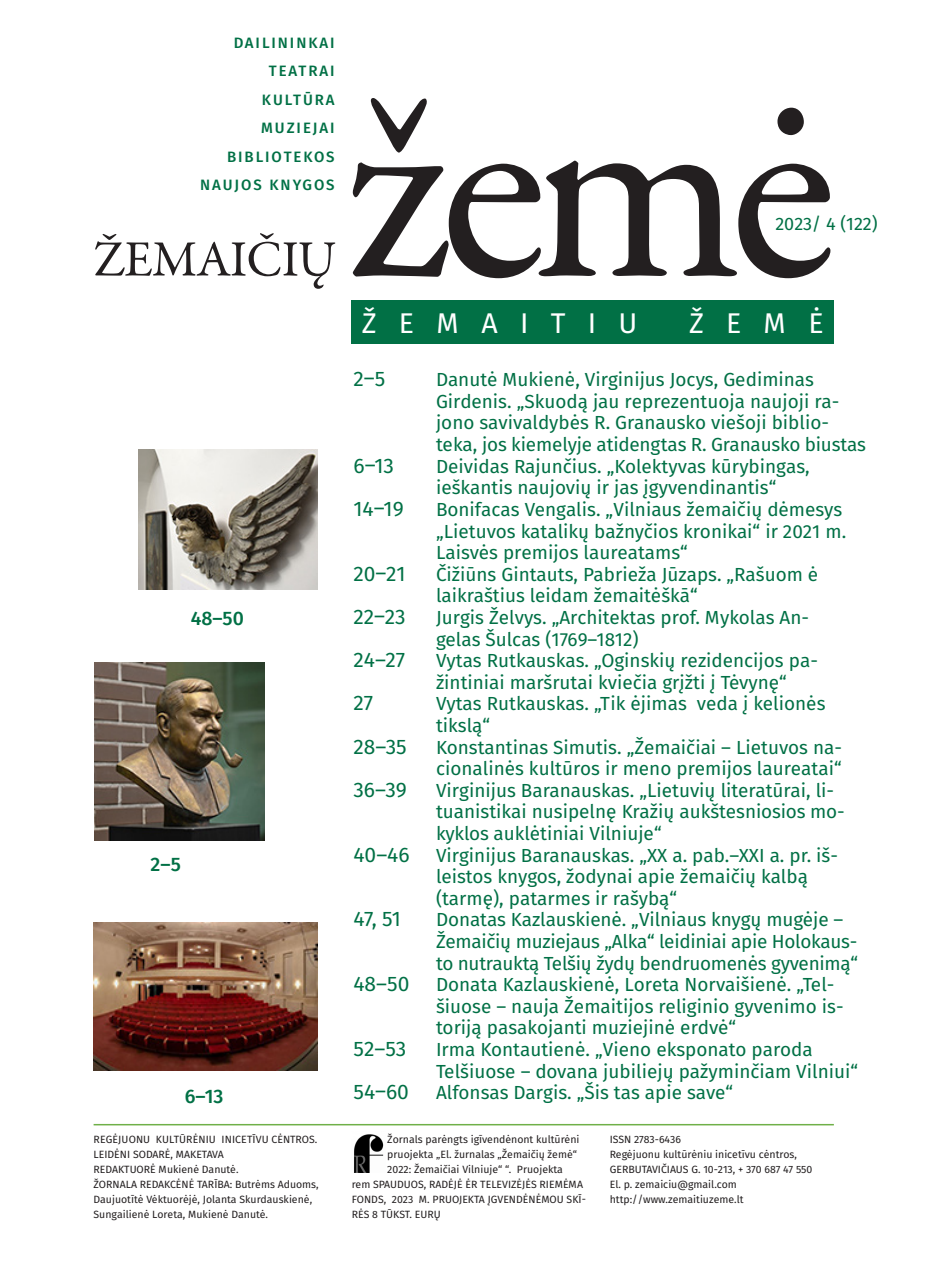
<style>
.page{position:relative;width:936px;height:1276px;background:#fff}
.page>*{position:absolute;margin:0;border:0;box-sizing:border-box;transform-origin:0 0}
.parašas{font:277.2px "Garamond Premr Pro";color:#231f20}
.parašas-2{font:51px "Garamond Premr Pro";letter-spacing:-.02em;color:#231f20}
.parašas-3{font:28.5px "Fira Sans";letter-spacing:.78em;color:#fff}
.tekstas{font:21px "Fira Sans";color:#017045}
.turinys{font:500 19.5px "Fira Sans";color:#017045}
.tekstas-2{font:18.9px "Fira Sans";color:#017045}
.parašas-4{font:18px "Fira Sans";color:#017045}
.parašas-5{font:500 15px "Fira Sans";letter-spacing:.13em;color:#017045}
.turinys-2{font:10.5px/15px "Fira Sans";color:#231f20}
</style>
<div class="page">
<div style="left:351px;top:301px;width:482px;height:43px;background:#017045"></div>
<hr style="left:94px;top:1124px;width:739px;height:1px;background:#6fb048">
<img style="left:354px;top:1134px;width:30px;height:38px">
<img style="left:95px;top:662px;width:169px;height:179px">
<img style="left:138px;top:449px;width:179px;height:140px">
<img style="left:94px;top:922px;width:223px;height:148px">
<p class="parašas-5" style="left:234px;top:32px;width:102px">DAILININKAI</p>
<p class="parašas-5" style="left:269px;top:61px;width:67px">TEATRAI</p>
<p class="parašas-5" style="left:262px;top:89px;width:74px">KULTŪRA</p>
<p class="parašas-5" style="left:261px;top:118px;width:75px">MUZIEJAI</p>
<p class="parašas-5" style="left:227px;top:146px;width:109px">BIBLIOTEKOS</p>
<p class="parašas-5" style="left:200px;top:175px;width:136px">NAUJOS KNYGOS</p>
<p class="parašas-2" style="left:94px;top:228px;width:244px">ŽEMAIČIŲ</p>
<p class="turinys" style="left:191px;top:604px;width:55px">48–50</p>
<p class="turinys" style="left:151px;top:851px;width:32px">2–5</p>
<p class="turinys" style="left:185px;top:1083px;width:40px">6–13</p>
<p class="turinys-2" style="left:94px;top:1133px;width:225px">REGĖJUONU KULTŪRĖNIU INICETĪVU CĖNTROS.</p>
<p class="turinys-2" style="left:94px;top:1148px;width:132px">LEIDĖNI SODARĖ, MAKETAVA</p>
<p class="turinys-2" style="left:94px;top:1163px;width:146px">REDAKTUORĖ Mukienė Danutė.</p>
<p class="turinys-2" style="left:94px;top:1178px;width:226px">ŽORNALA REDAKCĖNĖ TARĪBA: Butrėms Aduoms,<br>DaujuotĪtė Vėktuorėjė, Jolanta Skurdauskienė,<br>Sungailienė Loreta, Mukienė Danutė.</p>
<p class="parašas" style="left:345px;top:21px;width:494px">žemė</p>
<p class="parašas-4" style="left:775px;top:211px;width:104px">2023/ 4 (122)</p>
<p class="parašas-3" style="left:362px;top:303px;width:277px">ŽEMAITIU</p>
<p class="parašas-3" style="left:689px;top:303px;width:136px">ŽEMĖ</p>
<p class="tekstas" style="left:353px;top:364px;width:33px">2–5</p>
<p class="tekstas-2" style="left:436px;top:366px;width:379px">Danutė Mukienė, Virginijus Jocys, Gediminas</p>
<p class="tekstas-2" style="left:436px;top:388px;width:405px">Girdenis. „Skuodą jau reprezentuoja naujoji ra-</p>
<p class="tekstas-2" style="left:436px;top:410px;width:394px">jono savivaldybės R. Granausko viešoji biblio-</p>
<p class="tekstas-2" style="left:436px;top:431px;width:431px">teka, jos kiemelyje atidengtas R. Granausko biustas</p>
<p class="tekstas" style="left:353px;top:451px;width:42px">6–13</p>
<p class="tekstas-2" style="left:436px;top:453px;width:375px">Deividas Rajunčius. „Kolektyvas kūrybingas,</p>
<p class="tekstas-2" style="left:436px;top:474px;width:342px">ieškantis naujovių ir jas įgyvendinantis“</p>
<p class="tekstas" style="left:353px;top:494px;width:52px">14–19</p>
<p class="tekstas-2" style="left:436px;top:496px;width:408px">Bonifacas Vengalis. „Vilniaus žemaičių dėmesys</p>
<p class="tekstas-2" style="left:436px;top:518px;width:411px">„Lietuvos katalikų bažnyčios kronikai“ ir 2021 m.</p>
<p class="tekstas-2" style="left:436px;top:539px;width:253px">Laisvės premijos laureatams“</p>
<p class="tekstas" style="left:353px;top:559px;width:54px">20–21</p>
<p class="tekstas-2" style="left:436px;top:561px;width:384px">Čižiūns Gintauts, Pabrieža Jūzaps. „Rašuom ė</p>
<p class="tekstas-2" style="left:436px;top:582px;width:263px">laikraštius leidam žemaitėškā“</p>
<p class="tekstas" style="left:353px;top:602px;width:54px">22–23</p>
<p class="tekstas-2" style="left:436px;top:604px;width:374px">Jurgis Želvys. „Architektas prof. Mykolas An-</p>
<p class="tekstas-2" style="left:436px;top:626px;width:204px">gelas Šulcas (1769–1812)</p>
<p class="tekstas" style="left:353px;top:645px;width:53px">24–27</p>
<p class="tekstas-2" style="left:436px;top:647px;width:383px">Vytas Rutkauskas. „Oginskių rezidencijos pa-</p>
<p class="tekstas-2" style="left:436px;top:669px;width:352px">žintiniai maršrutai kviečia grįžti į Tėvynę“</p>
<p class="tekstas" style="left:353px;top:688px;width:21px">27</p>
<p class="tekstas-2" style="left:436px;top:690px;width:391px">Vytas Rutkauskas. „Tik ėjimas veda į kelionės</p>
<p class="tekstas-2" style="left:436px;top:712px;width:56px">tikslą“</p>
<p class="tekstas" style="left:353px;top:731px;width:55px">28–35</p>
<p class="tekstas-2" style="left:436px;top:734px;width:407px">Konstantinas Simutis. „Žemaičiai – Lietuvos na-</p>
<p class="tekstas-2" style="left:436px;top:755px;width:407px">cionalinės kultūros ir meno premijos laureatai“</p>
<p class="tekstas" style="left:353px;top:775px;width:55px">36–39</p>
<p class="tekstas-2" style="left:436px;top:777px;width:399px">Virginijus Baranauskas. „Lietuvių literatūrai, li-</p>
<p class="tekstas-2" style="left:436px;top:798px;width:410px">tuanistikai nusipelnę Kražių aukštesniosios mo-</p>
<p class="tekstas-2" style="left:436px;top:820px;width:227px">kyklos auklėtiniai Vilniuje“</p>
<p class="tekstas" style="left:353px;top:839px;width:58px">40–46</p>
<p class="tekstas-2" style="left:436px;top:842px;width:403px">Virginijus Baranauskas. „XX a. pab.–XXI a. pr. iš-</p>
<p class="tekstas-2" style="left:436px;top:863px;width:373px">leistos knygos, žodynai apie žemaičių kalbą</p>
<p class="tekstas-2" style="left:436px;top:885px;width:243px">(tarmę), patarmes ir rašybą“</p>
<p class="tekstas" style="left:353px;top:904px;width:49px">47, 51</p>
<p class="tekstas-2" style="left:436px;top:906px;width:409px">Donatas Kazlauskienė. „Vilniaus knygų mugėje –</p>
<p class="tekstas-2" style="left:436px;top:928px;width:423px">Žemaičių muziejaus „Alka“ leidiniai apie Holokaus-</p>
<p class="tekstas-2" style="left:436px;top:950px;width:423px">to nutrauktą Telšių žydų bendruomenės gyvenimą“</p>
<p class="tekstas" style="left:353px;top:969px;width:57px">48–50</p>
<p class="tekstas-2" style="left:436px;top:971px;width:400px">Donata Kazlauskienė, Loreta Norvaišienė. „Tel-</p>
<p class="tekstas-2" style="left:436px;top:993px;width:409px">šiuose – nauja Žemaitijos religinio gyvenimo is-</p>
<p class="tekstas-2" style="left:436px;top:1014px;width:302px">toriją pasakojanti muziejinė erdvė“</p>
<p class="tekstas" style="left:353px;top:1034px;width:54px">52–53</p>
<p class="tekstas-2" style="left:436px;top:1036px;width:378px">Irma Kontautienė. „Vieno eksponato paroda</p>
<p class="tekstas-2" style="left:436px;top:1058px;width:423px">Telšiuose – dovana jubiliejų pažyminčiam Vilniui“</p>
<p class="tekstas" style="left:353px;top:1077px;width:57px">54–60</p>
<p class="tekstas-2" style="left:436px;top:1079px;width:299px">Alfonsas Dargis. „Šis tas apie save“</p>
<p class="turinys-2" style="left:387px;top:1133px;width:194px">Žornals parėngts igĪvendėnont kultūrėni pruojekta „El. žurnalas „Žemaičių žemė“</p>
<p class="turinys-2" style="left:387px;top:1163px;width:177px">2022: Žemaičiai Vilniuje“ “. Pruojekta</p>
<p class="turinys-2" style="left:351px;top:1178px;width:233px">rem SPAUDUOS, RADĖJĖ ĖR TELEVIZĖJĖS RIEMĖMA</p>
<p class="turinys-2" style="left:351px;top:1193px;width:236px">FONDS, 2023 M. PRUOJEKTA ĮGVENDĖNĖMOU SKĪ-</p>
<p class="turinys-2" style="left:351px;top:1208px;width:90px">RĖS 8 TŪKST. EURŲ</p>
<p class="turinys-2" style="left:609px;top:1133px;width:73px">ISSN 2783-6436</p>
<p class="turinys-2" style="left:609px;top:1148px;width:189px">Regėjuonu kultūrėniu inicetīvu cėntros,</p>
<p class="turinys-2" style="left:609px;top:1163px;width:204px">GERBUTAVIČIAUS G. 10-213, + 370 687 47 550</p>
<p class="turinys-2" style="left:609px;top:1178px;width:128px">El. p. zemaiciu@gmail.com</p>
<p class="turinys-2" style="left:609px;top:1193px;width:135px">http://www.zemaitiuzeme.lt</p>
</div>
